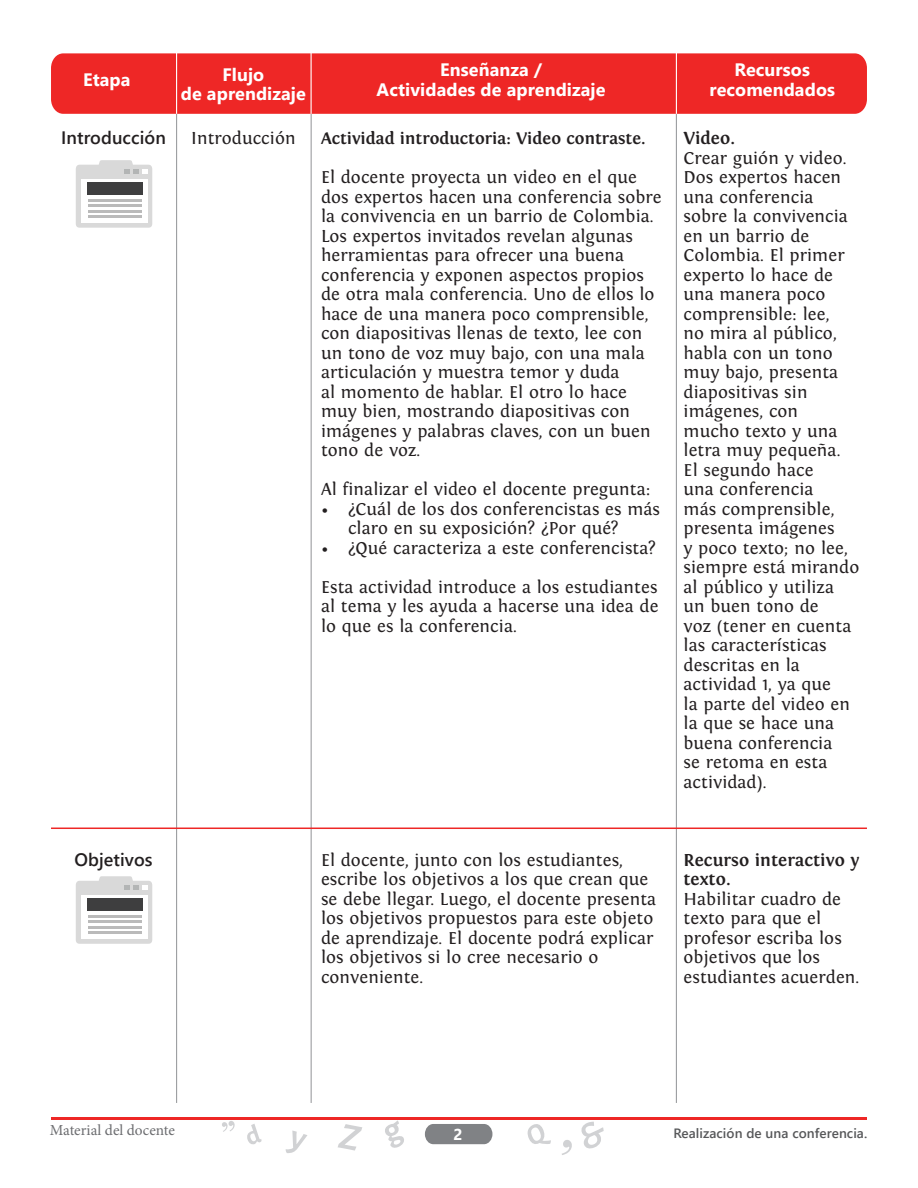
<style>
.page{position:relative;width:918px;height:1188px;background:#fff}
.page>*{position:absolute;margin:0;border:0;box-sizing:border-box;transform-origin:0 0}
.Parrafo_general{font:18px/19.5px "Fontin";letter-spacing:.005em;color:#231f20}
.Negrita_tablas{font:700 18px "Segoe UI";letter-spacing:.005em;color:#fff}
.Parrafo_general-2{font:700 18px/19.5px "Fontin";letter-spacing:.005em;color:#231f20}
.Subtítulo__nivel_3{font:600 18px "Segoe UI";letter-spacing:.005em;color:#231f20}
.Parrafo_general-3{font:700 17.25px "Fontin";letter-spacing:.005em;color:#231f20}
.t1{font:700 15.75px "Segoe UI";color:#fff}
.t2{font:15.3px "Minion Pro";color:#6c6d70}
.t3{font:600 13.5px "Segoe UI";letter-spacing:.005em;color:#57585a}
</style>
<div class="page">
<svg style="left:286px;top:1131px;width:21px;height:22px"></svg>
<svg style="left:338px;top:1124px;width:24px;height:27px"></svg>
<svg style="left:385px;top:1121px;width:19px;height:27px"></svg>
<svg style="left:581px;top:1122px;width:23px;height:27px"></svg>
<svg style="left:562px;top:1140px;width:10px;height:15px"></svg>
<svg style="left:247px;top:1124px;width:15px;height:21px"></svg>
<svg style="left:527px;top:1124px;width:24px;height:20px"></svg>
<svg style="left:425px;top:1124px;width:67px;height:20px"></svg>
<hr style="left:51px;top:1117px;width:816px;height:3px;background:#ee2726">
<svg style="left:222px;top:1121px;width:13px;height:11px"></svg>
<hr style="left:176px;top:113px;width:1px;height:990px;background:#9d9fa2">
<hr style="left:311px;top:113px;width:1px;height:990px;background:#9d9fa2">
<div style="left:51px;top:53px;width:816px;height:61px;background:#ee2726"></div>
<hr style="left:176px;top:53px;width:1px;height:61px;background:#fff">
<hr style="left:311px;top:53px;width:1px;height:61px;background:#fff">
<hr style="left:676px;top:53px;width:1px;height:61px;background:#fff">
<hr style="left:676px;top:114px;width:1px;height:989px;background:#9d9fa2">
<svg style="left:76px;top:160px;width:76px;height:68px"></svg>
<div style="left:81px;top:179px;width:66px;height:43px;background:#fff"></div>
<div style="left:88px;top:183px;width:55px;height:12px;background:#3e3e3f"></div>
<hr style="left:88px;top:199px;width:54px;height:2px;background:#bababa">
<hr style="left:88px;top:210px;width:54px;height:2px;background:#bababa">
<hr style="left:88px;top:204px;width:54px;height:3px;background:#bababa">
<hr style="left:88px;top:215px;width:54px;height:3px;background:#bababa">
<svg style="left:76px;top:876px;width:76px;height:68px"></svg>
<div style="left:81px;top:895px;width:66px;height:43px;background:#fff"></div>
<div style="left:88px;top:899px;width:55px;height:12px;background:#3e3e3f"></div>
<hr style="left:88px;top:915px;width:54px;height:2px;background:#bababa">
<hr style="left:88px;top:926px;width:54px;height:2px;background:#bababa">
<hr style="left:88px;top:920px;width:54px;height:3px;background:#bababa">
<hr style="left:88px;top:931px;width:54px;height:3px;background:#bababa">
<hr style="left:51px;top:828px;width:816px;height:1px;background:#ee2726">
<p class="Negrita_tablas" style="left:83px;top:65px;width:49px">Etapa</p>
<p class="Negrita_tablas" style="left:222px;top:60px;width:43px">Flujo</p>
<p class="Negrita_tablas" style="left:181px;top:79px;width:126px">de aprendizaje</p>
<p class="Subtítulo__nivel_3" style="left:61px;top:123px;width:106px">Introducción</p>
<p class="Parrafo_general" style="left:191px;top:128px;width:106px">Introducción</p>
<p class="Negrita_tablas" style="left:440px;top:55px;width:103px">Enseñanza /</p>
<p class="Negrita_tablas" style="left:377px;top:75px;width:230px">Actividades de aprendizaje</p>
<p class="Parrafo_general-3" style="left:321px;top:129px;width:326px">Actividad introductoria: Video contraste.</p>
<p class="Parrafo_general" style="left:321px;top:167px;width:342px">El docente proyecta un video en el que dos expertos hacen una conferencia sobre la convivencia en un barrio de Colombia.<br>Los expertos invitados revelan algunas herramientas para ofrecer una buena conferencia y exponen aspectos propios de otra mala conferencia. Uno de ellos lo hace de una manera poco comprensible, con diapositivas llenas de texto, lee con un tono de voz muy bajo, con una mala articulación y muestra temor y duda<br>al momento de hablar. El otro lo hace muy bien, mostrando diapositivas con imágenes y palabras claves, con un buen tono de voz.</p>
<p class="Parrafo_general" style="left:321px;top:479px;width:331px">Al finalizar el video el docente pregunta:</p>
<p class="Parrafo_general" style="left:348px;top:499px;width:314px;text-indent:-27px">• ¿Cuál de los dos conferencistas es más claro en su exposición? ¿Por qué?</p>
<p class="Parrafo_general" style="left:321px;top:538px;width:336px">• ¿Qué caracteriza a este conferencista?</p>
<p class="Parrafo_general" style="left:321px;top:577px;width:339px;text-align:justify">Esta actividad introduce a los estudiantes al tema y les ayuda a hacerse una idea de lo que es la conferencia.</p>
<p class="Negrita_tablas" style="left:735px;top:55px;width:77px">Recursos</p>
<p class="Negrita_tablas" style="left:710px;top:75px;width:127px">recomendados</p>
<p class="Parrafo_general-2" style="left:684px;top:129px;width:53px">Video.</p>
<p class="Parrafo_general" style="left:684px;top:148px;width:164px">Crear guión y video.</p>
<p class="Parrafo_general" style="left:684px;top:167px;width:177px">Dos expertos hacen una conferencia sobre la convivencia en un barrio de<br>Colombia. El primer experto lo hace de una manera poco comprensible: lee,<br>no mira al público, habla con un tono muy bajo, presenta diapositivas sin imágenes, con<br>mucho texto y una letra muy pequeña.<br>El segundo hace<br>una conferencia<br>más comprensible, presenta imágenes<br>y poco texto; no lee, siempre está mirando al público y utiliza un buen tono de<br>voz (tener en cuenta las características descritas en la actividad 1, ya que<br>la parte del video en la que se hace una buena conferencia<br>se retoma en esta actividad).</p>
<p class="Subtítulo__nivel_3" style="left:74px;top:845px;width:80px">Objetivos</p>
<p class="Parrafo_general" style="left:321px;top:850px;width:337px">El docente, junto con los estudiantes, escribe los objetivos a los que crean que se debe llegar. Luego, el docente presenta los objetivos propuestos para este objeto de aprendizaje. El docente podrá explicar los objetivos si lo cree necesario o conveniente.</p>
<p class="Parrafo_general-2" style="left:684px;top:850px;width:177px">Recurso interactivo y texto.</p>
<p class="Parrafo_general" style="left:684px;top:889px;width:177px">Habilitar cuadro de texto para que el profesor escriba los objetivos que los estudiantes acuerden.</p>
<p class="t2" style="left:50px;top:1120px;width:127px">Material del docente</p>
<p class="t1" style="left:454px;top:1122px;width:11px">2</p>
<p class="t3" style="left:673px;top:1122px;width:195px">Realización de una conferencia.</p>
</div>
